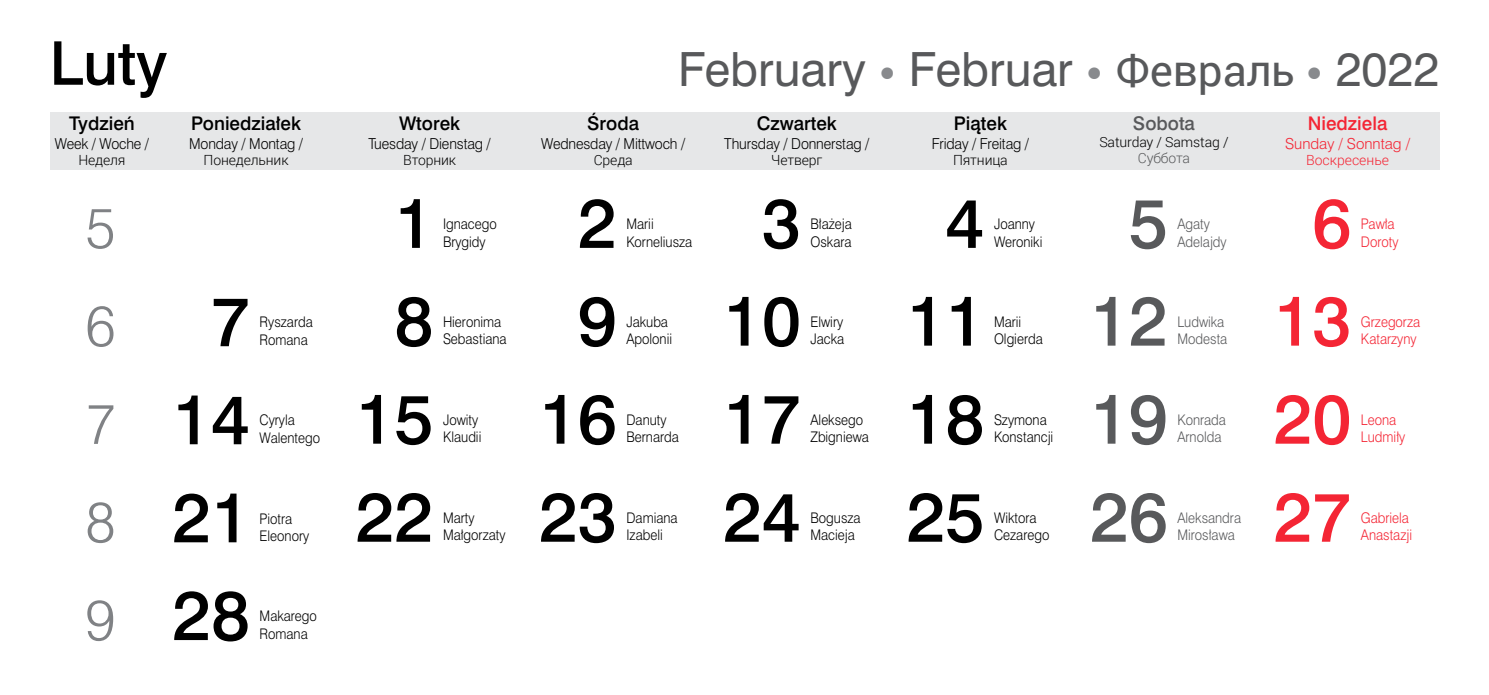
<style>
.page{position:relative;width:1489px;height:695px;background:#fff}
.page>*{position:absolute;margin:0;border:0;box-sizing:border-box;transform-origin:0 0}
.t1{font:64.75px "Swis 721 Md PL";color:#000}
.t2{font:64.75px "Swis 721 Md PL";color:#f42534}
.t3{font:64.75px "Swis 721 Md PL";color:#58595b}
.t4{font:56px "Swis 721 Md PL";color:#000}
.t5{font:52.68px/98px "Swis 721 Lt PL";color:#808285;text-align:justify}
.t6{font:43.75px "Swis 721 PL";color:#58595b}
.t7{font:17.5px "Swis 721 Md PL";color:#000}
.t8{font:17.5px "Swis 721 Md PL";color:#f42534}
.t9{font:17.5px "Swis 721 Md PL";color:#58595b}
.t10{font:14px "Swis 721 Lt PL";letter-spacing:-.01em;color:#000;scale:.94 1}
.t11{font:300 14px "Roboto";letter-spacing:-.01em;color:#000}
.t12{font:14px "Swis 721 Lt PL";color:#f42534}
.t13{font:300 14px "Roboto";color:#f42534}
.t14{font:300 14px "Roboto";letter-spacing:-.01em;color:#58595b}
.t15{font:13.65px/17.5px "Swis 721 Lt PL";color:#000;scale:.9 1}
.t16{font:13.65px/17.5px "Swis 721 Lt PL";color:#58595b;scale:.9 1}
.t17{font:13.65px/17.5px "Swis 721 Lt PL";color:#f42534;scale:.9 1}
.s1{font-family:"Museo Sans 100";color:#888a8d}
.s2{font-family:"Roboto"}
</style>
<div class="page">
<div style="left:50px;top:112px;width:1389px;height:58px;background:#e6e7e8"></div>
<h2 class="t4" style="left:50px;top:27px;width:119px">Luty</h2>
<p class="t7" style="left:69px;top:112px;width:67px">Tydzień</p>
<p class="t10" style="left:55px;top:135px;width:102px">Week / Woche /</p>
<p class="t11" style="left:78px;top:150px;width:49px">Неделя</p>
<p class="t7" style="left:191px;top:112px;width:112px">Poniedziałek</p>
<p class="t10" style="left:189px;top:135px;width:123px">Monday / Montag /</p>
<p class="t11" style="left:203px;top:150px;width:86px">Понедельник</p>
<p class="t7" style="left:399px;top:112px;width:63px">Wtorek</p>
<p class="t10" style="left:368px;top:135px;width:131px">Tuesday / Dienstag /</p>
<p class="t11" style="left:403px;top:150px;width:54px">Вторник</p>
<h3 class="t6" style="left:678px;top:40px;width:762px">February <span class="s1">•</span> Februar <span class="s1">•</span> <span class="s2">Февраль</span> <span class="s1">•</span> 2022</h3>
<p class="t7" style="left:587px;top:112px;width:53px">Środa</p>
<p class="t10" style="left:541px;top:135px;width:155px">Wednesday / Mittwoch /</p>
<p class="t11" style="left:593px;top:150px;width:40px">Среда</p>
<p class="t7" style="left:756px;top:112px;width:82px">Czwartek</p>
<p class="t10" style="left:724px;top:135px;width:156px">Thursday / Donnerstag /</p>
<p class="t11" style="left:771px;top:150px;width:53px">Четверг</p>
<p class="t7" style="left:953px;top:112px;width:55px">Piątek</p>
<p class="t10" style="left:931px;top:135px;width:105px">Friday / Freitag /</p>
<p class="t11" style="left:953px;top:150px;width:56px">Пятница</p>
<p class="t9" style="left:1132px;top:112px;width:63px">Sobota</p>
<p class="t11" style="left:1099px;top:132px;width:131px">Saturday / Samstag /</p>
<p class="t14" style="left:1137px;top:148px;width:54px">Суббота</p>
<p class="t8" style="left:1307px;top:112px;width:81px">Niedziela</p>
<p class="t12" style="left:1284px;top:135px;width:126px">Sunday / Sonntag /</p>
<p class="t13" style="left:1305px;top:150px;width:85px">Воскресенье</p>
<h3 class="t5" style="left:85px;top:178px;width:32px">5<br>6<br>7<br>8</h3>
<h1 class="t1" style="left:578px;top:181px;width:40px">2</h1>
<h1 class="t1" style="left:394px;top:181px;width:40px">1</h1>
<p class="t15" style="left:443px;top:215px;width:61px">Ignacego<br>Brygidy</p>
<h1 class="t1" style="left:394px;top:278px;width:40px">8</h1>
<h1 class="t1" style="left:578px;top:278px;width:40px">9</h1>
<h1 class="t1" style="left:211px;top:279px;width:40px">7</h1>
<p class="t15" style="left:443px;top:312px;width:72px">Hieronima<br>Sebastiana</p>
<p class="t15" style="left:259px;top:313px;width:61px">Ryszarda<br>Romana</p>
<h1 class="t1" style="left:355px;top:376px;width:79px">15</h1>
<h1 class="t1" style="left:539px;top:376px;width:79px">16</h1>
<h1 class="t1" style="left:172px;top:377px;width:79px">14</h1>
<p class="t15" style="left:443px;top:410px;width:44px">Jowity<br>Klaudii</p>
<p class="t15" style="left:259px;top:411px;width:69px">Cyryla<br>Walentego</p>
<h1 class="t1" style="left:355px;top:474px;width:79px">22</h1>
<h1 class="t1" style="left:539px;top:474px;width:79px">23</h1>
<h1 class="t1" style="left:172px;top:475px;width:79px">21</h1>
<p class="t15" style="left:443px;top:508px;width:71px">Marty<br>Małgorzaty</p>
<p class="t15" style="left:259px;top:509px;width:57px">Piotra<br>Eleonory</p>
<p class="t15" style="left:626px;top:215px;width:75px">Marii<br>Korneliusza</p>
<p class="t15" style="left:626px;top:312px;width:52px">Jakuba<br>Apolonii</p>
<p class="t15" style="left:626px;top:410px;width:60px">Danuty<br>Bernarda</p>
<p class="t15" style="left:626px;top:508px;width:58px">Damiana<br>Izabeli</p>
<h3 class="t5" style="left:85px;top:570px;width:32px">9</h3>
<h1 class="t1" style="left:172px;top:572px;width:79px">28</h1>
<p class="t15" style="left:259px;top:607px;width:65px">Makarego<br>Romana</p>
<h1 class="t1" style="left:762px;top:181px;width:40px">3</h1>
<p class="t15" style="left:810px;top:215px;width:47px">Błażeja<br>Oskara</p>
<h1 class="t1" style="left:723px;top:278px;width:79px">10</h1>
<p class="t15" style="left:810px;top:312px;width:39px">Elwiry<br>Jacka</p>
<h1 class="t1" style="left:723px;top:376px;width:79px">17</h1>
<p class="t15" style="left:810px;top:410px;width:66px">Aleksego<br>Zbigniewa</p>
<h1 class="t1" style="left:723px;top:474px;width:79px">24</h1>
<p class="t15" style="left:810px;top:508px;width:57px">Bogusza<br>Macieja</p>
<h1 class="t1" style="left:945px;top:181px;width:40px">4</h1>
<p class="t15" style="left:993px;top:215px;width:55px">Joanny<br>Weroniki</p>
<h1 class="t1" style="left:906px;top:278px;width:79px">11</h1>
<p class="t15" style="left:993px;top:312px;width:56px">Marii<br>Olgierda</p>
<h1 class="t1" style="left:906px;top:376px;width:79px">18</h1>
<p class="t15" style="left:993px;top:410px;width:67px">Szymona<br>Konstancji</p>
<h1 class="t1" style="left:906px;top:474px;width:79px">25</h1>
<p class="t15" style="left:993px;top:508px;width:63px">Wiktora<br>Cezarego</p>
<h1 class="t3" style="left:1128px;top:181px;width:40px">5</h1>
<p class="t16" style="left:1177px;top:215px;width:56px">Agaty<br>Adelajdy</p>
<h1 class="t3" style="left:1090px;top:278px;width:79px">12</h1>
<p class="t16" style="left:1177px;top:312px;width:57px">Ludwika<br>Modesta</p>
<h1 class="t3" style="left:1090px;top:376px;width:79px">19</h1>
<p class="t16" style="left:1177px;top:410px;width:55px">Konrada<br>Arnolda</p>
<h1 class="t3" style="left:1090px;top:474px;width:79px">26</h1>
<p class="t16" style="left:1177px;top:508px;width:72px">Aleksandra<br>Mirosława</p>
<h1 class="t2" style="left:1312px;top:181px;width:40px">6</h1>
<p class="t17" style="left:1360px;top:215px;width:43px">Pawła<br>Doroty</p>
<h1 class="t2" style="left:1273px;top:278px;width:79px">13</h1>
<p class="t17" style="left:1360px;top:312px;width:67px">Grzegorza<br>Katarzyny</p>
<h1 class="t2" style="left:1273px;top:376px;width:79px">20</h1>
<p class="t17" style="left:1360px;top:410px;width:51px">Leona<br>Ludmiły</p>
<h1 class="t2" style="left:1273px;top:474px;width:79px">27</h1>
<p class="t17" style="left:1360px;top:508px;width:58px">Gabriela<br>Anastazji</p>
</div>
